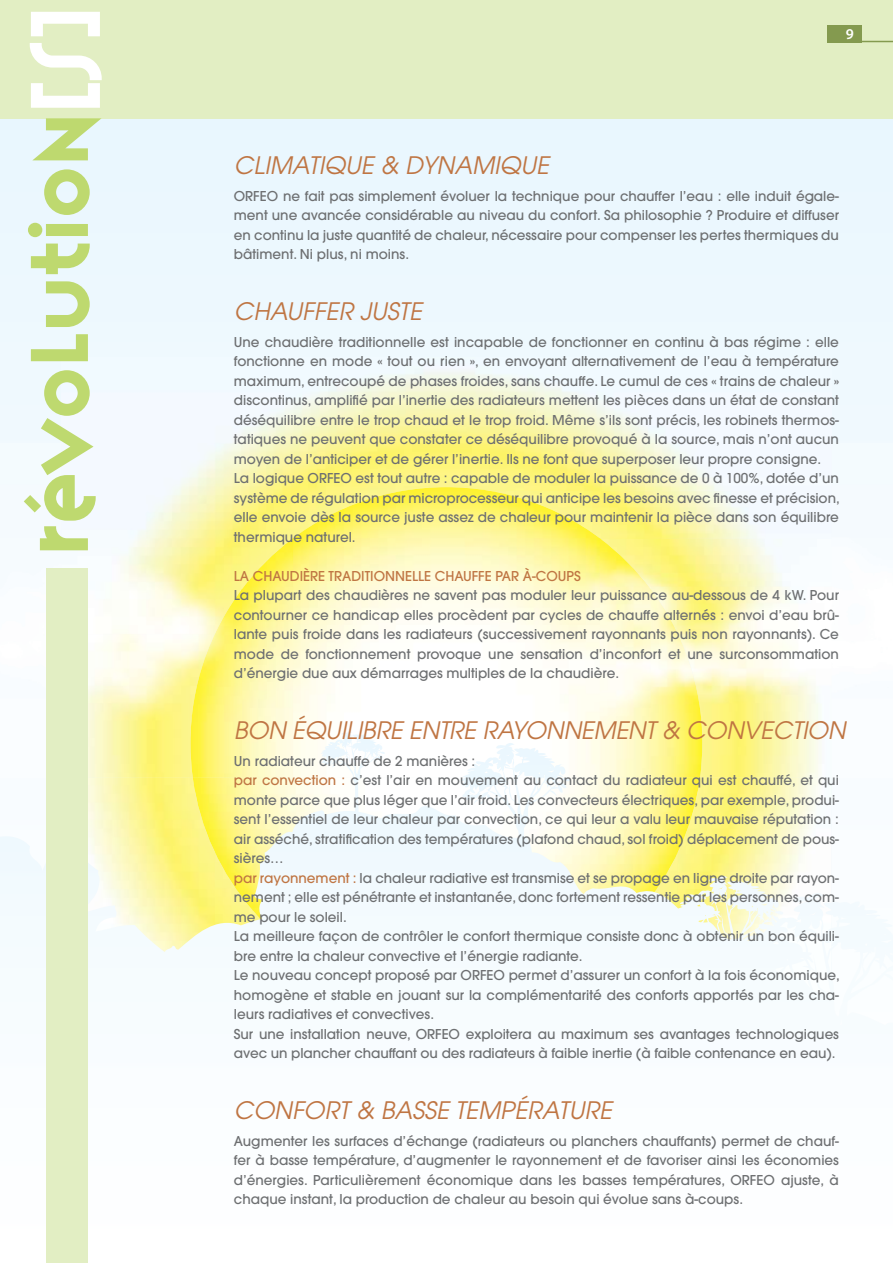
<style>
.page{position:relative;width:893px;height:1263px;background:#fff}
.page>*{position:absolute;margin:0;border:0;box-sizing:border-box;transform-origin:0 0}
.t1{font:72px "Variex";color:#bed96f}
.t2{font:italic 24px "Avant Garde";color:#bf7543}
.t3{font:600 15px "Myriad Pro";color:#fff}
.t4{font:500 13.5px/19.5px "Avant Garde";color:#6d6f71;text-align:justify}
.t5{font:500 13.5px "Avant Garde";color:#bf7543}
.s1{color:#fff}
.s2{color:#bf7543}
</style>
<div class="page">
<div style="left:0;top:118px;width:893px;height:326px;background:#ecf8fe"></div>
<img style="left:61px;top:358px;width:771px;height:86px">
<img style="left:88px;top:635px;width:102px;height:97px">
<img style="left:702px;top:635px;width:117px;height:97px">
<img style="left:61px;top:444px;width:205px;height:191px">
<img style="left:266px;top:444px;width:154px;height:94px">
<img style="left:420px;top:444px;width:412px;height:47px">
<img style="left:600px;top:491px;width:232px;height:48px">
<img style="left:651px;top:539px;width:130px;height:47px">
<img style="left:292px;top:487px;width:308px;height:245px">
<img style="left:241px;top:538px;width:52px;height:194px">
<img style="left:600px;top:538px;width:51px;height:194px">
<img style="left:190px;top:589px;width:52px;height:143px">
<img style="left:651px;top:589px;width:51px;height:143px">
<svg style="left:0;top:732px;width:893px;height:220px"></svg>
<div style="left:0;top:0;width:893px;height:118px;background:#e2eec3"></div>
<div style="left:46px;top:569px;width:42px;height:694px;background:#e2eec3"></div>
<div style="left:828px;top:25px;width:34px;height:17px;background:#849a4f"></div>
<hr style="left:862px;top:41px;width:31px;height:1px;background:#849a4f">
<h1 class="t1" style="left:10px;top:555px;width:552px;rotate:-90deg">révolution<span class="s1">[s]</span></h1>
<h2 class="t2" style="left:234px;top:150px;width:317px">CLIMATIQUE &amp; DYNAMIQUE</h2>
<p class="t3" style="left:846px;top:24px;width:10px">9</p>
<p class="t4" style="left:234px;top:186px;width:607px">ORFEO ne fait pas simplement évoluer la technique pour chauffer l’eau : elle induit égale&shy;ment une avancée considérable au niveau du confort. Sa philosophie ? Produire et diffuser en continu la juste quantité de chaleur, nécessaire pour compenser les pertes thermiques du bâtiment. Ni plus, ni moins.</p>
<h2 class="t2" style="left:234px;top:296px;width:190px">CHAUFFER JUSTE</h2>
<p class="t4" style="left:234px;top:332px;width:608px;text-align:left">Une chaudière traditionnelle est incapable de fonctionner en continu à bas régime : elle fonctionne en mode « tout ou rien », en envoyant alternativement de l’eau à température maximum, entrecoupé de phases froides, sans chauffe. Le cumul de ces « trains de chaleur » discontinus, amplifié par l’inertie des radiateurs mettent les pièces dans un état de constant déséquilibre entre le trop chaud et le trop froid. Même s’ils sont précis, les robinets thermos&shy;tatiques ne peuvent que constater ce déséquilibre provoqué à la source, mais n’ont aucun moyen de l’anticiper et de gérer l’inertie. Ils ne font que superposer leur propre consigne.<br>La logique ORFEO est tout autre : capable de moduler la puissance de 0 à 100%, dotée d’un système de régulation par microprocesseur qui anticipe les besoins avec finesse et précision, elle envoie dès la source juste assez de chaleur pour maintenir la pièce dans son équilibre thermique naturel.</p>
<p class="t5" style="left:234px;top:567px;width:29px">La chau</p>
<p class="t5" style="left:290px;top:567px;width:80px">dière traditionnelle</p>
<p class="t5" style="left:435px;top:567px;width:10px">chau</p>
<p class="t5" style="left:472px;top:567px;width:74px">ffe par à-coups</p>
<p class="t4" style="left:234px;top:585px;width:607px">La plupart des chaudières ne savent pas moduler leur puissance au-dessous de 4 kW. Pour contourner ce handicap elles procèdent par cycles de chauffe alternés : envoi d’eau brû&shy;lante puis froide dans les radiateurs (successivement rayonnants puis non rayonnants). Ce mode de fonctionnement provoque une sensation d’inconfort et une surconsommation d’énergie due aux démarrages multiples de la chaudière.</p>
<h2 class="t2" style="left:234px;top:715px;width:613px">BON ÉQUILIBRE ENTRE RAYONNEMENT &amp; CONVECTION</h2>
<p class="t4" style="left:234px;top:751px;width:607px;text-align:left">Un radiateur chauffe de 2 manières :<br><span class="s2">par convection :</span> c’est l’air en mouvement au contact du radiateur qui est chauffé, et qui monte parce que plus léger que l’air froid. Les convecteurs électriques, par exemple, produi&shy;sent l’essentiel de leur chaleur par convection, ce qui leur a valu leur mauvaise réputation : air asséché, stratification des températures (plafond chaud, sol froid) déplacement de pous&shy;sières…<br><span class="s2">par rayonnement :</span> la chaleur radiative est transmise et se propage en ligne droite par rayon&shy;nement ; elle est pénétrante et instantanée, donc fortement ressentie par les personnes, com&shy;me pour le soleil.<br>La meilleure façon de contrôler le confort thermique consiste donc à obtenir un bon équili&shy;bre entre la chaleur convective et l’énergie radiante.<br>Le nouveau concept proposé par ORFEO permet d’assurer un confort à la fois économique, homogène et stable en jouant sur la complémentarité des conforts apportés par les cha&shy;leurs radiatives et convectives.<br>Sur une installation neuve, ORFEO exploitera au maximum ses avantages technologiques avec un plancher chauffant ou des radiateurs à faible inertie (à faible contenance en eau).</p>
<h2 class="t2" style="left:234px;top:1095px;width:379px">CONFORT &amp; BASSE TEMPÉRATURE</h2>
<p class="t4" style="left:234px;top:1131px;width:607px">Augmenter les surfaces d’échange (radiateurs ou planchers chauffants) permet de chauf&shy;fer à basse température, d’augmenter le rayonnement et de favoriser ainsi les économies d’énergies. Particulièrement économique dans les basses températures, ORFEO ajuste, à chaque instant, la production de chaleur au besoin qui évolue sans à-coups.</p>
</div>
